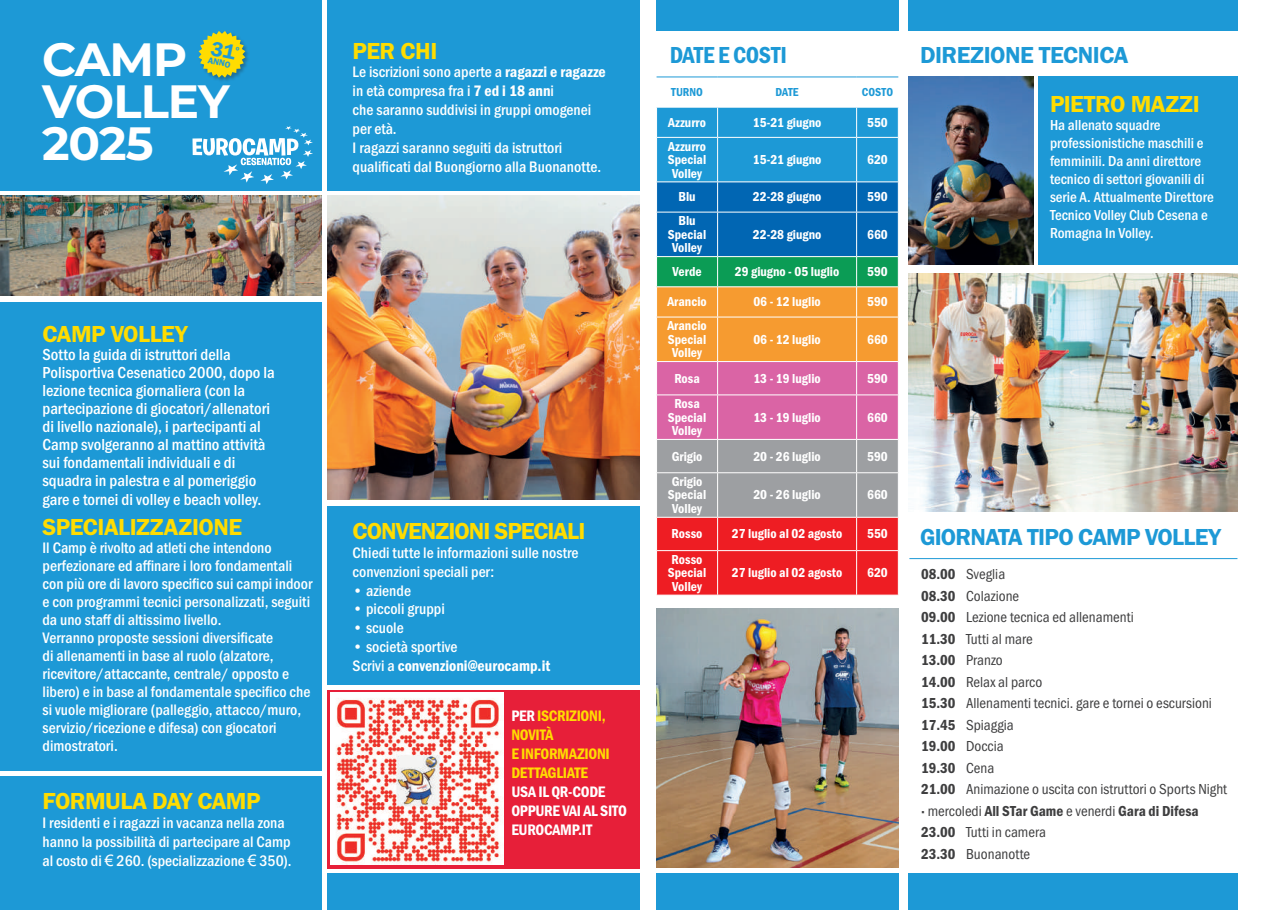
<style>
.page{position:relative;width:1280px;height:910px;background:#fff}
.page>*{position:absolute;margin:0;border:0;box-sizing:border-box;transform-origin:0 0}
.t1{font:700 46.65px/42.2px "Montserrat";letter-spacing:-.02em;color:#fff}
.t2{font:24px "Franklin Gothic URW Dem";letter-spacing:-.02em;color:#ffdc01}
.t3{font:24px "Franklin Gothic URW Dem";letter-spacing:-.03em;color:#1d99d6}
.t4{font:24px "Franklin Gothic URW Dem";letter-spacing:-.04em;color:#ffdc01}
.t5{font:24px "Franklin Gothic URW Con Dem";letter-spacing:-.015em;color:#1d99d6}
.t6{font:500 16.5px/18.1px "Franklin Gothic URW Cond";color:#fff}
.t7{font:500 15.75px/18px "Franklin Gothic URW Cond";color:#fff}
.t8{font:15.75px/18.9px "Franklin Gothic URW Con Dem";letter-spacing:-.01em;color:#fff}
.t9{font:15.75px/18.9px "Franklin Gothic URW Con Dem";letter-spacing:-.02em;color:#ffdc01}
.t10{font:15px/21.5px "Franklin Gothic URW Cond";color:#3e3e3f}
.t11{font:500 15px/18px "Franklin Gothic URW Cond";color:#fff}
.t12{font:15px "Franklin Gothic URW Con Dem";color:#3e3e3f}
.t13{font:13.5px/13.5px "Franklin Gothic URW Con Dem";color:#fff;text-align:center}
.t14{font:12px "Franklin Gothic URW Con Dem";letter-spacing:.005em;color:#1d99d6}
.t15{font:9.15px "Franklin Gothic URW Dem";color:#1d99d6}
.s1{font-family:"Franklin Gothic URW Con Dem";font-weight:400}
.s2{font-family:"Arial";font-weight:400}
.s3{font-family:"Franklin Gothic URW Cond";font-weight:500}
.s4{color:#fff}
.s5{font-family:"Franklin Gothic URW Con Dem"}
.s6{font-family:"Franklin Gothic URW Cond"}
</style>
<div class="page">
<div style="left:0;top:0;width:321px;height:190px;background:#1d99d6"></div>
<div style="left:327px;top:0;width:313px;height:190px;background:#1d99d6"></div>
<div style="left:327px;top:506px;width:313px;height:179px;background:#1d99d6"></div>
<div style="left:327px;top:874px;width:313px;height:36px;background:#1d99d6"></div>
<div style="left:908px;top:874px;width:329px;height:36px;background:#1d99d6"></div>
<div style="left:656px;top:0;width:243px;height:31px;background:#1d99d6"></div>
<div style="left:908px;top:0;width:329px;height:31px;background:#1d99d6"></div>
<div style="left:656px;top:874px;width:243px;height:36px;background:#1d99d6"></div>
<div style="left:0;top:302px;width:321px;height:469px;background:#1d99d6"></div>
<div style="left:0;top:776px;width:321px;height:134px;background:#1d99d6"></div>
<svg style="left:656px;top:77px;width:243px;height:518px;background:#97838e"></svg>
<hr style="left:656px;top:137px;width:62px;height:1px;background:#fff">
<hr style="left:656px;top:138px;width:1px;height:44px;background:#fff">
<hr style="left:718px;top:137px;width:139px;height:1px;background:#fff">
<hr style="left:717px;top:138px;width:1px;height:44px;background:#fff">
<hr style="left:857px;top:137px;width:42px;height:1px;background:#fff">
<hr style="left:856px;top:138px;width:1px;height:44px;background:#fff">
<hr style="left:898px;top:138px;width:1px;height:44px;background:#fff">
<hr style="left:656px;top:182px;width:62px;height:1px;background:#fff">
<hr style="left:718px;top:182px;width:139px;height:1px;background:#fff">
<hr style="left:857px;top:182px;width:42px;height:1px;background:#fff">
<div style="left:1037px;top:77px;width:200px;height:188px;background:#1d99d6"></div>
<img style="left:908px;top:77px;width:125px;height:188px">
<img style="left:0;top:196px;width:321px;height:100px">
<img style="left:327px;top:196px;width:313px;height:303px">
<hr style="left:909px;top:558px;width:328px;height:1px;background:#1d99d6">
<div style="left:198px;top:30px;width:52px;height:53px;background:#231f20;opacity:.34"></div>
<svg style="left:192px;top:126px;width:121px;height:58px"></svg>
<div style="left:327px;top:690px;width:313px;height:178px;background:#e71f39"></div>
<img style="left:331px;top:693px;width:172px;height:171px">
<img style="left:908px;top:273px;width:329px;height:238px">
<img style="left:656px;top:608px;width:243px;height:259px">
<svg style="left:199px;top:31px;width:46px;height:47px"></svg>
<h1 class="t1" style="left:42px;top:36px;width:189px">CAMP<br>VOLLEY<br>2025</h1>
<p class="t15" style="left:209px;top:55px;width:24px;rotate:12deg">ANNO</p>
<h2 class="t2" style="left:353px;top:36px;width:86px">PER CHI</h2>
<p class="t7" style="left:353px;top:62px;width:255px;line-height:18.9px">Le iscrizioni sono aperte a <span class="s1">ragazzi e ragazze </span>in età compresa fra i <span class="s1">7 ed i 18 ann</span>i<br>che saranno suddivisi in gruppi omogenei per età.<br>I ragazzi saranno seguiti da istruttori qualificati dal Buongiorno alla Buonanotte.</p>
<h2 class="t2" style="left:43px;top:319px;width:147px">CAMP VOLLEY</h2>
<p class="t6" style="left:43px;top:344px;width:234px">Sotto la guida di istruttori della Polisportiva Cesenatico 2000, dopo la lezione tecnica giornaliera (con la partecipazione di giocatori/allenatori di livello nazionale), i partecipanti al Camp svolgeranno al mattino attività sui fondamentali individuali e di squadra in palestra e al pomeriggio gare e tornei di volley e beach volley.</p>
<h2 class="t2" style="left:43px;top:512px;width:201px">SPECIALIZZAZIONE</h2>
<p class="t7" style="left:43px;top:538px;width:271px">Il Camp è rivolto ad atleti che intendono perfezionare ed affinare i loro fondamentali con più ore di lavoro specifico sui campi indoor e con programmi tecnici personalizzati, seguiti da uno staff di altissimo livello.<br>Verranno proposte sessioni diversificate<br>di allenamenti in base al ruolo (alzatore, ricevitore/attaccante, centrale/ opposto e libero) e in base al fondamentale specifico che si vuole migliorare (palleggio, attacco/muro, servizio/ricezione e difesa) con giocatori dimostratori.</p>
<h2 class="t2" style="left:43px;top:786px;width:220px">FORMULA DAY CAMP</h2>
<p class="t7" style="left:43px;top:812px;width:250px;line-height:18.9px">I residenti e i ragazzi in vacanza nella zona hanno la possibilità di partecipare al Camp al costo di <span class="s2">€</span> 260. (specializzazione <span class="s2">€</span> 350).</p>
<h2 class="t4" style="left:353px;top:516px;width:234px">CONVENZIONI SPECIALI</h2>
<p class="t7" style="left:353px;top:542px;width:227px;line-height:18.9px">Chiedi tutte le informazioni sulle nostre convenzioni speciali per:</p>
<p class="t7" style="left:353px;top:580px;width:60px">• aziende</p>
<p class="t7" style="left:353px;top:599px;width:94px">• piccoli gruppi</p>
<p class="t7" style="left:353px;top:618px;width:53px">• scuole</p>
<p class="t7" style="left:353px;top:637px;width:106px">• società sportive</p>
<p class="t8" style="left:353px;top:656px;width:199px"><span class="s3">Scrivi a</span> convenzioni@eurocamp.it</p>
<p class="t9" style="left:511px;top:706px;width:100px"><span class="s4">PER</span> ISCRIZIONI,<br>NOVITÀ<br>E INFORMAZIONI<br>DETTAGLIATE</p>
<p class="t8" style="left:511px;top:781px;width:117px">USA IL QR-CODE<br>OPPURE VAI AL SITO<br>EUROCAMP.IT</p>
<h2 class="t5" style="left:670px;top:38px;width:119px">DATE E COSTI</h2>
<p class="t14" style="left:671px;top:84px;width:33px">TURNO</p>
<p class="t14" style="left:775px;top:84px;width:25px">DATE</p>
<p class="t14" style="left:862px;top:84px;width:33px">COSTO</p>
<p class="t13" style="left:668px;top:115px;width:40px">Azzurro</p>
<p class="t13" style="left:753px;top:115px;width:70px">15-21 giugno</p>
<p class="t13" style="left:867px;top:115px;width:22px">550</p>
<p class="t13" style="left:668px;top:139px;width:40px">Azzurro<br>Special<br>Volley</p>
<p class="t13" style="left:753px;top:152px;width:70px">15-21 giugno</p>
<p class="t13" style="left:867px;top:152px;width:22px">620</p>
<p class="t13" style="left:678px;top:190px;width:19px">Blu</p>
<p class="t13" style="left:753px;top:190px;width:70px">22-28 giugno</p>
<p class="t13" style="left:867px;top:190px;width:22px">590</p>
<p class="t13" style="left:668px;top:214px;width:40px">Blu<br>Special<br>Volley</p>
<p class="t13" style="left:753px;top:227px;width:70px">22-28 giugno</p>
<p class="t13" style="left:867px;top:227px;width:22px">660</p>
<p class="t13" style="left:672px;top:264px;width:31px">Verde</p>
<p class="t13" style="left:735px;top:264px;width:106px">29 giugno - 05 luglio</p>
<p class="t13" style="left:867px;top:264px;width:22px">590</p>
<p class="t13" style="left:667px;top:295px;width:41px">Arancio</p>
<p class="t13" style="left:753px;top:295px;width:69px">06 - 12 luglio</p>
<p class="t13" style="left:867px;top:295px;width:22px">590</p>
<p class="t13" style="left:667px;top:318px;width:41px">Arancio<br>Special<br>Volley</p>
<p class="t13" style="left:753px;top:332px;width:69px">06 - 12 luglio</p>
<p class="t13" style="left:867px;top:332px;width:22px">660</p>
<p class="t13" style="left:674px;top:371px;width:27px">Rosa</p>
<p class="t13" style="left:753px;top:371px;width:69px">13 - 19 luglio</p>
<p class="t13" style="left:867px;top:371px;width:22px">590</p>
<p class="t13" style="left:668px;top:396px;width:40px">Rosa<br>Special<br>Volley</p>
<p class="t13" style="left:753px;top:410px;width:69px">13 - 19 luglio</p>
<p class="t13" style="left:867px;top:410px;width:22px">660</p>
<p class="t13" style="left:672px;top:449px;width:32px">Grigio</p>
<p class="t13" style="left:753px;top:449px;width:69px">20 - 26 luglio</p>
<p class="t13" style="left:867px;top:449px;width:22px">590</p>
<p class="t13" style="left:668px;top:474px;width:40px">Grigio<br>Special<br>Volley</p>
<p class="t13" style="left:753px;top:488px;width:69px">20 - 26 luglio</p>
<p class="t13" style="left:867px;top:488px;width:22px">660</p>
<p class="t13" style="left:672px;top:527px;width:32px">Rosso</p>
<p class="t13" style="left:732px;top:527px;width:112px">27 luglio al 02 agosto</p>
<p class="t13" style="left:867px;top:527px;width:22px">550</p>
<p class="t13" style="left:668px;top:552px;width:40px">Rosso<br>Special<br>Volley</p>
<p class="t13" style="left:732px;top:565px;width:112px">27 luglio al 02 agosto</p>
<p class="t13" style="left:867px;top:565px;width:22px">620</p>
<h2 class="t3" style="left:920px;top:40px;width:210px">DIREZIONE TECNICA</h2>
<h2 class="t2" style="left:1050px;top:89px;width:151px">PIETRO MAZZI</h2>
<p class="t11" style="left:1050px;top:115px;width:165px">Ha allenato squadre professionistiche maschili e femminili. Da anni direttore tecnico di settori giovanili di serie A. Attualmente Direttore<br>Tecnico Volley Club Cesena e<br>Romagna In Volley.</p>
<h2 class="t3" style="left:920px;top:523px;width:303px">GIORNATA TIPO CAMP VOLLEY</h2>
<p class="t10" style="left:921px;top:562px;width:292px"><span class="s5">08.00</span> Sveglia<br><span class="s5">08.30</span> Colazione<br><span class="s5">09.00</span> Lezione tecnica ed allenamenti<br><span class="s5">11.30</span> Tutti al mare<br><span class="s5">13.00</span> Pranzo<br><span class="s5">14.00</span> Relax al parco<br><span class="s5">15.30</span> Allenamenti tecnici. gare e tornei o escursioni<br><span class="s5">17.45</span> Spiaggia<br><span class="s5">19.00</span> Doccia</p>
<p class="t12" style="left:921px;top:758px;width:75px">19.30 <span class="s6">Cena</span></p>
<p class="t10" style="left:921px;top:777px;width:307px"><span class="s5">21.00</span> Animazione o uscita con istruttori o Sports Night</p>
<p class="t12" style="left:921px;top:801px;width:279px">· <span class="s6">mercoledi</span> All STar Game <span class="s6">e venerdi</span> Gara di Difesa</p>
<p class="t10" style="left:921px;top:820px;width:126px"><span class="s5">23.00</span> Tutti in camera<br><span class="s5">23.30</span> Buonanotte</p>
</div>
